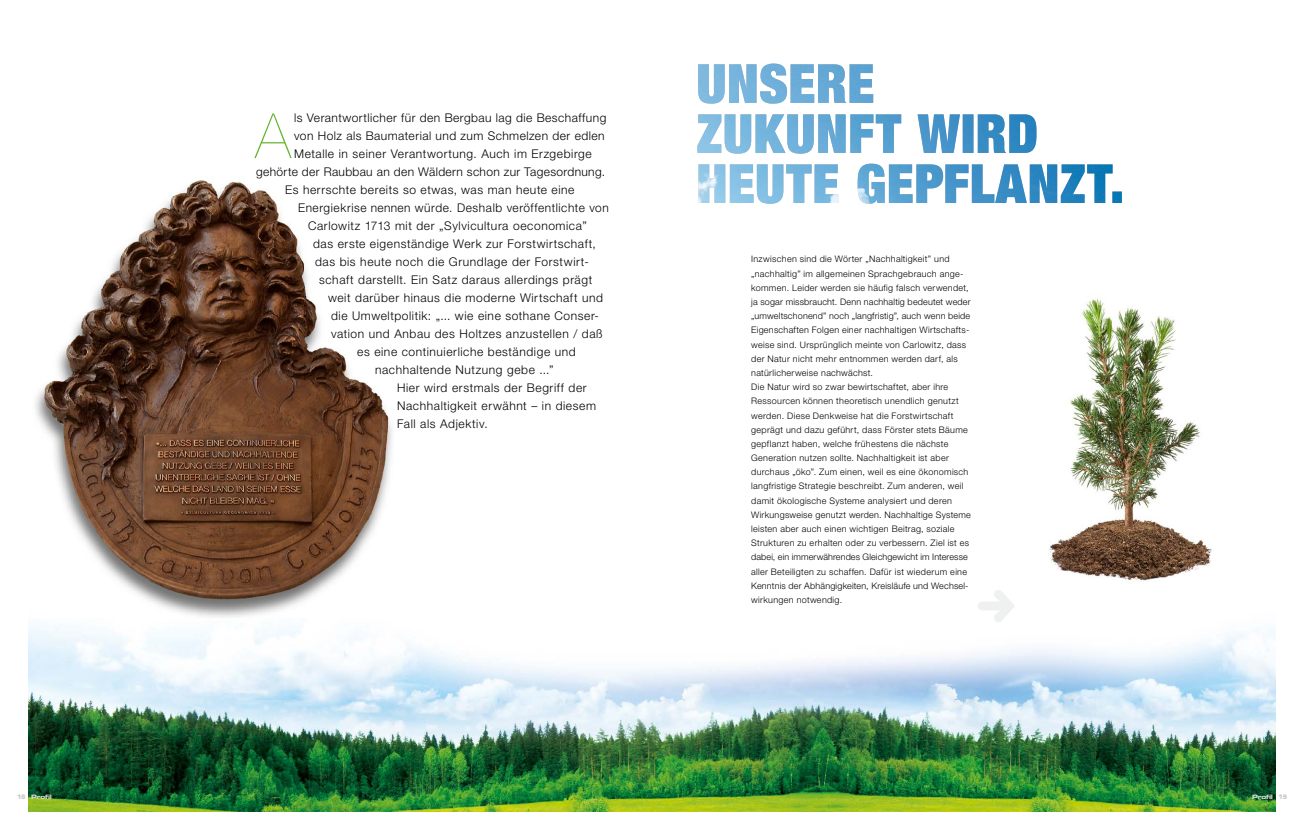
<style>
.page{position:relative;width:1304px;height:837px;background:#fff}
.page>*{position:absolute;margin:0;border:0;box-sizing:border-box;transform-origin:0 0}
.t1{font:200 62.4px "Helvetica Neue LT Std";color:#65b32e}
.t2{font:300 12px "Helvetica Neue LT Std";letter-spacing:.05em;color:#000}
.t3{font:300 12px "Helvetica Neue LT Std";letter-spacing:.03em;color:#000}
.t4{font:300 9px/14.2px "Helvetica Neue LT Std";letter-spacing:.035em;color:#000}
.t5{font:6px "Eurostile LT Std Bold Ex 2";letter-spacing:-.05em;color:#dadada}
.s1{font-family:"Eurostile LT Std";font-weight:700;color:#c6c6c6}
</style>
<div class="page">
<img style="left:28px;top:622px;width:1248px;height:188px">
<img style="left:698px;top:163px;width:424px;height:41px">
<img style="left:697px;top:114px;width:339px;height:40px">
<img style="left:698px;top:63px;width:175px;height:41px">
<img style="left:35px;top:180px;width:357px;height:437px">
<img style="left:1049px;top:294px;width:163px;height:287px">
<h1 class="t1" style="left:255px;top:100px;width:37px">A</h1>
<h2 class="t2" style="left:294px;top:110px;width:314px">ls Verantwortlicher für den Bergbau lag die Beschaffung</h2>
<h2 class="t2" style="left:294px;top:128px;width:312px">von Holz als Baumaterial und zum Schmelzen der edlen</h2>
<h2 class="t2" style="left:294px;top:146px;width:299px">Metalle in seiner Verantwortung. Auch im Erzgebirge</h2>
<h2 class="t3" style="left:256px;top:164px;width:351px">gehörte der Raubbau an den Wäldern schon zur Tagesordnung.</h2>
<h2 class="t2" style="left:285px;top:182px;width:291px">Es herrschte bereits so etwas, was man heute eine</h2>
<h2 class="t2" style="left:298px;top:200px;width:312px">Energiekrise nennen würde. Deshalb veröffentlichte von</h2>
<h2 class="t2" style="left:308px;top:218px;width:280px">Carlowitz 1713 mit der „Sylvicultura oeconomica”</h2>
<h2 class="t2" style="left:313px;top:236px;width:284px">das erste eigenständige Werk zur Forstwirtschaft,</h2>
<h2 class="t2" style="left:315px;top:254px;width:274px">das bis heute noch die Grundlage der Forstwirt-</h2>
<h2 class="t2" style="left:319px;top:272px;width:275px">schaft darstellt. Ein Satz daraus allerdings prägt</h2>
<h2 class="t2" style="left:328px;top:290px;width:276px">weit darüber hinaus die moderne Wirtschaft und</h2>
<h2 class="t2" style="left:331px;top:308px;width:268px">die Umweltpolitik: „... wie eine sothane Conser-</h2>
<h2 class="t2" style="left:331px;top:326px;width:273px">vation und Anbau des Holtzes anzustellen / daß</h2>
<h2 class="t2" style="left:357px;top:344px;width:220px">es eine continuierliche beständige und</h2>
<h2 class="t2" style="left:375px;top:362px;width:180px">nachhaltende Nutzung gebe ...”</h2>
<h2 class="t2" style="left:397px;top:380px;width:191px">Hier wird erstmals der Begriff der</h2>
<h2 class="t2" style="left:397px;top:398px;width:200px">Nachhaltigkeit erwähnt – in diesem</h2>
<h2 class="t2" style="left:397px;top:416px;width:92px">Fall als Adjektiv.</h2>
<p class="t4" style="left:751px;top:252px;width:221px">Inzwischen sind die Wörter „Nachhaltigkeit” und „nachhaltig” im allgemeinen Sprachgebrauch ange&shy;kommen. Leider werden sie häufig falsch verwendet, ja sogar missbraucht. Denn nachhaltig bedeutet weder „umweltschonend” noch „langfristig”, auch wenn beide Eigenschaften Folgen einer nachhaltigen Wirtschafts&shy;weise sind. Ursprünglich meinte von Carlowitz, dass der Natur nicht mehr entnommen werden darf, als natürlicherweise nachwächst.<br>Die Natur wird so zwar bewirtschaftet, aber ihre Ressourcen können theoretisch unendlich genutzt werden. Diese Denkweise hat die Forstwirtschaft geprägt und dazu geführt, dass Förster stets Bäume gepflanzt haben, welche frühestens die nächste Generation nutzen sollte. Nachhaltigkeit ist aber durchaus „öko”. Zum einen, weil es eine ökonomisch langfristige Strategie beschreibt. Zum anderen, weil damit ökologische Systeme analysiert und deren Wirkungsweise genutzt werden. Nachhaltige Systeme leisten aber auch einen wichtigen Beitrag, soziale Strukturen zu erhalten oder zu verbessern. Ziel ist es dabei, ein immerwährendes Gleichgewicht im Interesse aller Beteiligten zu schaffen. Dafür ist wiederum eine Kenntnis der Abhängigkeiten, Kreisläufe und Wechsel&shy;wirkungen notwendig.</p>
<p class="t5" style="left:17px;top:792px;width:36px"><span class="s1">18</span> Profil</p>
<p class="t5" style="left:1252px;top:792px;width:36px">Profil <span class="s1">19</span></p>
</div>
